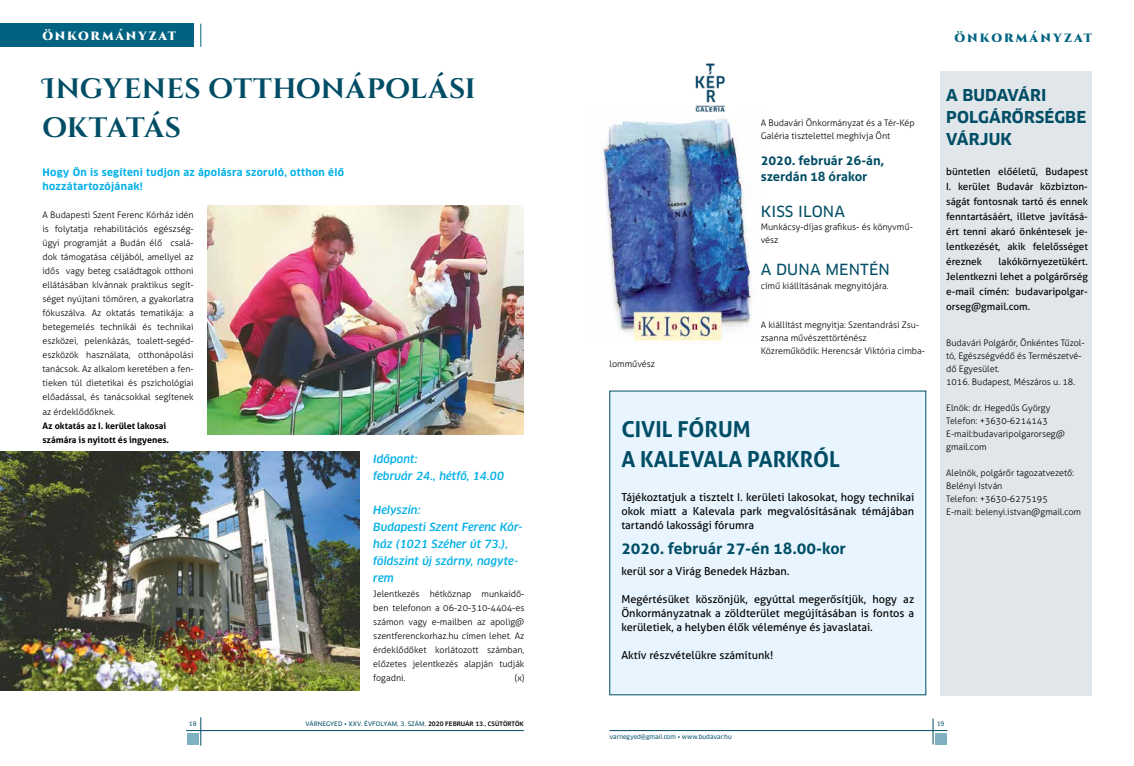
<style>
.page{position:relative;width:1134px;height:766px;background:#fff}
.page>*{position:absolute;margin:0;border:0;box-sizing:border-box;transform-origin:0 0}
.t1{font:700 28px/39px "Cinzel Decorative";letter-spacing:.01em;color:#004d65}
.t2{font:700 22px/30px "Aller";color:#004d65}
.t3{font:700 16px/22px "Clan Pro";letter-spacing:.01em;color:#004d65}
.t4{font:700 16px "Aller";color:#004d65}
.t5{font:15px "Clan Pro News";letter-spacing:.01em;color:#004d65}
.t6{font:700 13px/16px "Aller";color:#004d65}
.t7{font:900 12px "Cinzel Decorative";letter-spacing:.18em;color:#006382}
.t8{font:900 12px "Cinzel Decorative";letter-spacing:.15em;color:#fff}
.t9{font:11px/14px "Aller";color:#000;text-align:justify}
.t10{font:italic 500 11px/17px "Clan Pro";color:#00b0e7}
.t11{font:10px/15px "Aller";color:#000;text-align:justify}
.t12{font:700 10px/14px "Clan Pro";letter-spacing:.03em;color:#00b0e7}
.t13{font:300 9px/14px "Aller";color:#000}
.t14{font:700 9px/14px "Aller";color:#000}
.t15{font:6px "Clan Pro News";color:#004d65}
.s1{font-family:"Clan Pro";font-weight:500;color:#000}
</style>
<div class="page">
<svg style="left:200px;top:24px;width:1px;height:23px"></svg>
<svg style="left:201px;top:717px;width:1px;height:28px"></svg>
<div style="left:0;top:24px;width:194px;height:23px;background:#006382"></div>
<hr style="left:186px;top:730px;width:338px;height:1px;background:#004d65">
<div style="left:187px;top:733px;width:11px;height:11px;background:#80b1c0"></div>
<svg style="left:933px;top:718px;width:1px;height:26px"></svg>
<hr style="left:609px;top:730px;width:338px;height:1px;background:#004d65">
<div style="left:936px;top:733px;width:11px;height:11px;background:#80b1c0"></div>
<img style="left:0;top:451px;width:359px;height:239px">
<img style="left:208px;top:206px;width:315px;height:228px">
<div style="left:610px;top:391px;width:316px;height:303px;background:#e8f5fe"></div>
<img style="left:599px;top:118px;width:154px;height:224px">
<img style="left:695px;top:63px;width:30px;height:50px">
<div style="left:940px;top:71px;width:151px;height:623px;background:#e0e6ea"></div>
<h3 class="t8" style="left:43px;top:28px;width:135px">ÖNKORMÁNYZAT</h3>
<h1 class="t1" style="left:43px;top:70px;width:434px">INGYENES OTTHONÁPOLÁSI<br>OKTATÁS</h1>
<p class="t12" style="left:43px;top:166px;width:303px">Hogy Ön is segíteni tudjon az ápolásra szoruló, otthon élő hozzátartozójának!</p>
<p class="t13" style="left:43px;top:208px;width:153px;text-align:justify">A Budapesti Szent Ferenc Kórház idén is folytatja rehabilitációs egészség&shy;ügyi programját a Budán élő csalá&shy;dok támogatása céljából, amellyel az idős vagy beteg családtagok otthoni ellátásában kívánnak praktikus segít&shy;séget nyújtani tömören, a gyakorlatra fókuszálva. Az oktatás tematikája: a betegemelés technikái és technikai eszközei, pelenkázás, toalett-segéd&shy;eszközök használata, otthonápolási tanácsok. Az alkalom keretében a fen&shy;tieken túl dietetikai és pszichológiai előadással, és tanácsokkal segítenek az érdeklődőknek.</p>
<p class="t14" style="left:43px;top:418px;width:128px">Az oktatás az I. kerület lakosai számára is nyitott és ingyenes.</p>
<p class="t10" style="left:373px;top:450px;width:132px">Időpont:<br>február 24., hétfő, 14.00</p>
<p class="t10" style="left:373px;top:501px;width:151px">Helyszín:<br>Budapesti Szent Ferenc Kór&shy;ház (1021 Széher út 73.), földszint új szárny, nagyte&shy;rem</p>
<p class="t13" style="left:373px;top:586px;width:153px;text-align:justify">Jelentkezés hétköznap munkaidő&shy;ben telefonon a 06-20-310-4404-es számon vagy e-mailben az apolig@ szentferenckorhaz.hu címen lehet. Az érdeklődőket korlátozott számban, előzetes jelentkezés alapján tudják fogadni.</p>
<p class="t13" style="left:515px;top:670px;width:11px">(x)</p>
<p class="t15" style="left:189px;top:720px;width:9px">18</p>
<p class="t15" style="left:305px;top:720px;width:220px">VÁRNEGYED • XXV. ÉVFOLYAM, 3. SZÁM, <span class="s1">2020 FEBRUÁR 13., CSÜTÖRTÖK</span></p>
<p class="t13" style="left:609px;top:356px;width:47px">lomművész</p>
<p class="t13" style="left:761px;top:116px;width:156px;line-height:13px">A Budavári Önkormányzat és a Tér-Kép<br>Galéria tisztelettel meghívja Önt</p>
<h3 class="t6" style="left:761px;top:152px;width:125px">2020. február 26-án, szerdán 18 órakor</h3>
<h3 class="t5" style="left:761px;top:202px;width:86px">KISS ILONA</h3>
<p class="t13" style="left:761px;top:220px;width:154px;line-height:13px">Munkácsy-díjas grafikus- és könyvmű&shy;vész</p>
<h3 class="t5" style="left:761px;top:260px;width:131px">A DUNA MENTÉN</h3>
<p class="t13" style="left:761px;top:279px;width:130px">című kiállításának megnyitójára.</p>
<p class="t13" style="left:761px;top:318px;width:166px;line-height:13px">A kiállítást megnyitja: Szentandrási Zsu&shy;zsanna művészettörténész<br>Közreműködik: Herencsár Viktória cimba-</p>
<h2 class="t2" style="left:621px;top:414px;width:220px">CIVIL FÓRUM<br>A KALEVALA PARKRÓL</h2>
<p class="t9" style="left:621px;top:489px;width:294px">Tájékoztatjuk a tisztelt I. kerületi lakosokat, hogy technikai okok miatt a Kalevala park megvalósításának témájában tartandó lakossági fórumra</p>
<h3 class="t4" style="left:621px;top:538px;width:226px">2020. február 27-én 18.00-kor</h3>
<p class="t9" style="left:621px;top:563px;width:170px">kerül sor a Virág Benedek Házban.</p>
<p class="t9" style="left:621px;top:591px;width:294px">Megértésüket köszönjük, egyúttal megerősítjük, hogy az Önkormányzatnak a zöldterület megújításában is fontos a kerületiek, a helyben élők véleménye és javaslatai.</p>
<p class="t9" style="left:621px;top:647px;width:153px">Aktív részvételükre számítunk!</p>
<h3 class="t7" style="left:954px;top:30px;width:139px">ÖNKORMÁNYZAT</h3>
<h3 class="t3" style="left:946px;top:84px;width:142px">A BUDAVÁRI<br>POLGÁRŐRSÉGBE<br>VÁRJUK</h3>
<p class="t11" style="left:946px;top:163px;width:143px">büntetlen előéletű, Budapest I. kerület Budavár közbizton&shy;ságát fontosnak tartó és ennek fenntartásáért, illetve javításá&shy;ért tenni akaró önkéntesek je&shy;lentkezését, akik felelősséget éreznek</p>
<p class="t11" style="left:946px;top:253px;width:143px;text-indent:52px">lakókörnyezetükért.<br>Jelentkezni lehet a polgárőrség e-mail címén: budavaripolgar&shy;orseg@gmail.com.</p>
<p class="t13" style="left:946px;top:336px;width:140px;line-height:13px">Budavári Polgárőr, Önkéntes Tűzol&shy;tó, Egészségvédő és Természetvé&shy;dő Egyesület.<br>1016. Budapest, Mészáros u. 18.</p>
<p class="t13" style="left:946px;top:401px;width:120px;line-height:13px">Elnök: dr. Hegedűs György<br>Telefon: +3630-6214143<br>E-mail: budavaripolgarorseg@ gmail.com</p>
<p class="t13" style="left:946px;top:466px;width:136px;line-height:13px">Alelnök, polgárőr tagozatvezető:<br>Belényi István<br>Telefon: +3630-6275195<br>E-mail: belenyi.istvan@gmail.com</p>
<p class="t15" style="left:609px;top:733px;width:124px">varnegyed@gmail.com • www.budavar.hu</p>
<p class="t15" style="left:937px;top:720px;width:9px">19</p>
</div>
